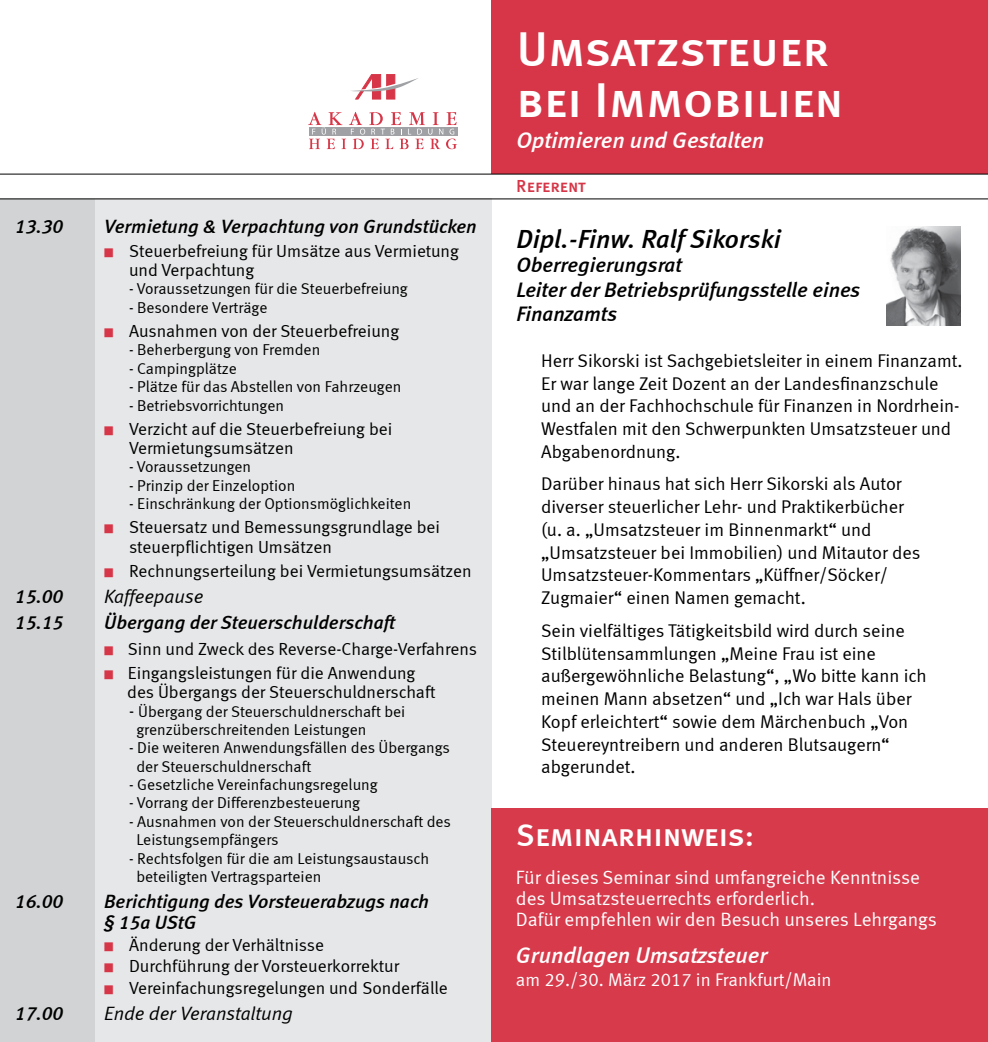
<style>
.page{position:relative;width:988px;height:1042px;background:#fff}
.page>*{position:absolute;margin:0;border:0;box-sizing:border-box;transform-origin:0 0}
.t1{font:49px/50.8px "Meta Medium LF Caps";color:#fff}
.t2{font:31.5px "Meta Medium LF Caps";color:#fff}
.t3{font:italic 26.25px "Meta Medium LF";color:#000}
.t4{font:italic 22.75px "Meta Medium LF";color:#fff}
.t5{font:italic 21px/24.5px "Meta Medium LF";color:#000}
.t6{font:italic 19.25px/21px "Meta Medium LF";color:#000}
.t7{font:19.25px/21px "Meta Normal LF";color:#fff}
.t8{font:italic 19.25px "Meta Normal LF";letter-spacing:-.005em;color:#000}
.t9{font:18.38px/22.8px "Meta Normal LF";color:#000}
.t10{font:18.38px "Meta Normal LF";color:#fff}
.t11{font:17.5px/19.2px "Meta Normal";color:#000}
.t12{font:17.5px "Meta Medium LF Caps";color:#d63647}
.t13{font:15.75px/18.4px "Meta Normal";color:#000}
.s1{color:#d63647}
.s2{font-size:17.5px}
</style>
<div class="page">
<div style="left:491px;top:0;width:496px;height:174px;background:#d63647"></div>
<svg style="left:351px;top:74px;width:67px;height:25px"></svg>
<svg style="left:308px;top:112px;width:149px;height:37px"></svg>
<div style="left:0;top:198px;width:491px;height:844px;background:#e6e7e8"></div>
<div style="left:0;top:199px;width:94px;height:843px;background:#d1d3d4"></div>
<hr style="left:0;top:198px;width:987px;height:1px;background:#000">
<hr style="left:0;top:174px;width:987px;height:1px;background:#000">
<img style="left:886px;top:227px;width:74px;height:99px">
<div style="left:491px;top:808px;width:496px;height:234px;background:#d63a4b"></div>
<p class="t6" style="left:15px;top:215px;width:50px">13.30</p>
<p class="t6" style="left:104px;top:215px;width:374px">Vermietung &amp; Verpachtung von Grundstücken</p>
<p class="t11" style="left:129px;top:241px;width:331px;text-indent:-25px"><span class="s1">■</span> Steuerbefreiung für Umsätze aus Vermietung und Verpachtung</p>
<p class="t13" style="left:129px;top:279px;width:280px">- Voraussetzungen für die Steuerbefreiung</p>
<p class="t13" style="left:129px;top:298px;width:140px">- Besondere Verträge</p>
<p class="t11" style="left:104px;top:321px;width:296px"><span class="s1">■</span> Ausnahmen von der Steuerbefreiung</p>
<p class="t13" style="left:129px;top:340px;width:193px">- Beherbergung von Fremden</p>
<p class="t13" style="left:129px;top:359px;width:109px">- Campingplätze</p>
<p class="t13" style="left:129px;top:377px;width:274px">- Plätze für das Abstellen von Fahrzeugen</p>
<p class="t13" style="left:129px;top:396px;width:156px">- Betriebsvorrichtungen</p>
<p class="t11" style="left:129px;top:419px;width:265px;text-indent:-25px"><span class="s1">■</span> Verzicht auf die Steuerbefreiung bei<br>Vermietungsumsätzen</p>
<p class="t13" style="left:129px;top:457px;width:123px">- Voraussetzungen</p>
<p class="t13" style="left:129px;top:476px;width:168px">- Prinzip der Einzeloption</p>
<p class="t13" style="left:129px;top:494px;width:283px">- Einschränkung der Optionsmöglichkeiten</p>
<p class="t11" style="left:129px;top:517px;width:312px;text-indent:-25px"><span class="s1">■</span> Steuersatz und Bemessungsgrundlage bei steuerpflichtigen Umsätzen</p>
<p class="t11" style="left:104px;top:561px;width:369px"><span class="s1">■</span> Rechnungserteilung bei Vermietungsumsätzen</p>
<p class="t6" style="left:15px;top:585px;width:50px">15.00</p>
<p class="t8" style="left:104px;top:585px;width:101px">Kaffeepause</p>
<p class="t6" style="left:15px;top:611px;width:50px">15.15</p>
<p class="t6" style="left:104px;top:611px;width:292px">Übergang der Steuerschulderschaft</p>
<p class="t11" style="left:104px;top:639px;width:374px"><span class="s1">■</span> Sinn und Zweck des Reverse-Charge-Verfahrens</p>
<p class="t11" style="left:127px;top:663px;width:310px;text-indent:-23px"><span class="s1">■</span> Eingangsleistungen für die Anwendung des Übergangs der Steuerschuldnerschaft</p>
<p class="t13" style="left:136px;top:702px;width:270px;text-indent:-7px"><span class="s2">-</span> Übergang der Steuerschuldnerschaft bei grenzüberschreitenden Leistungen</p>
<p class="t13" style="left:136px;top:738px;width:315px;text-indent:-7px">- Die weiteren Anwendungsfällen des Übergangs der Steuerschuldnerschaft</p>
<p class="t13" style="left:129px;top:775px;width:250px">- Gesetzliche Vereinfachungsregelung</p>
<p class="t13" style="left:129px;top:793px;width:232px">- Vorrang der Differenzbesteuerung</p>
<p class="t13" style="left:136px;top:812px;width:316px;text-indent:-7px">- Ausnahmen von der Steuerschuldnerschaft des<br>Leistungsempfängers</p>
<p class="t13" style="left:136px;top:849px;width:294px;text-indent:-7px">- Rechtsfolgen für die am Leistungsaustausch beteiligten Vertragsparteien</p>
<p class="t6" style="left:15px;top:890px;width:50px">16.00</p>
<p class="t6" style="left:104px;top:890px;width:326px">Berichtigung des Vorsteuerabzugs nach § 15a UStG</p>
<p class="t11" style="left:104px;top:935px;width:221px"><span class="s1">■</span> Änderung der Verhältnisse</p>
<p class="t11" style="left:104px;top:956px;width:296px"><span class="s1">■</span> Durchführung der Vorsteuerkorrektur</p>
<p class="t11" style="left:104px;top:978px;width:345px"><span class="s1">■</span> Vereinfachungsregelungen und Sonderfälle</p>
<p class="t6" style="left:15px;top:1002px;width:50px">17.00</p>
<p class="t8" style="left:104px;top:1002px;width:190px">Ende der Veranstaltung</p>
<h1 class="t1" style="left:516px;top:23px;width:329px">Umsatzsteuer bei Immobilien</h1>
<p class="t4" style="left:516px;top:127px;width:249px">Optimieren und Gestalten</p>
<p class="t12" style="left:516px;top:176px;width:71px">Referent</p>
<h3 class="t3" style="left:516px;top:223px;width:266px">Dipl.-Finw. Ralf Sikorski</h3>
<p class="t5" style="left:516px;top:252px;width:345px">Oberregierungsrat<br>Leiter der Betriebsprüfungsstelle eines<br>Finanzamts</p>
<p class="t9" style="left:541px;top:349px;width:423px">Herr Sikorski ist Sachgebietsleiter in einem Finanzamt.<br>Er war lange Zeit Dozent an der Landesfinanzschule und an der Fachhochschule für Finanzen in Nordrhein-Westfalen mit den Schwerpunkten Umsatzsteuer und Abgabenordnung.</p>
<p class="t9" style="left:541px;top:472px;width:380px">Darüber hinaus hat sich Herr Sikorski als Autor diverser steuerlicher Lehr- und Praktikerbücher (u. a. „Umsatzsteuer im Binnenmarkt“ und „Umsatzsteuer bei Immobilien) und Mitautor des Umsatzsteuer-Kommentars „Küffner/Söcker/ Zugmaier“ einen Namen gemacht.</p>
<p class="t9" style="left:541px;top:619px;width:387px">Sein vielfältiges Tätigkeitsbild wird durch seine Stilblütensammlungen „Meine Frau ist eine außergewöhnliche Belastung“, „Wo bitte kann ich meinen Mann absetzen“ und „Ich war Hals über Kopf erleichtert“ sowie dem Märchenbuch „Von Steuereyntreibern und anderen Blutsaugern“ abgerundet.</p>
<h2 class="t2" style="left:516px;top:817px;width:240px">Seminarhinweis:</h2>
<p class="t7" style="left:516px;top:867px;width:422px">Für dieses Seminar sind umfangreiche Kenntnisse des Umsatzsteuerrechts erforderlich.<br>Dafür empfehlen wir den Besuch unseres Lehrgangs</p>
<p class="t4" style="left:516px;top:942px;width:253px">Grundlagen Umsatzsteuer</p>
<p class="t10" style="left:516px;top:969px;width:317px">am 29./30. März 2017 in Frankfurt/Main</p>
</div>
